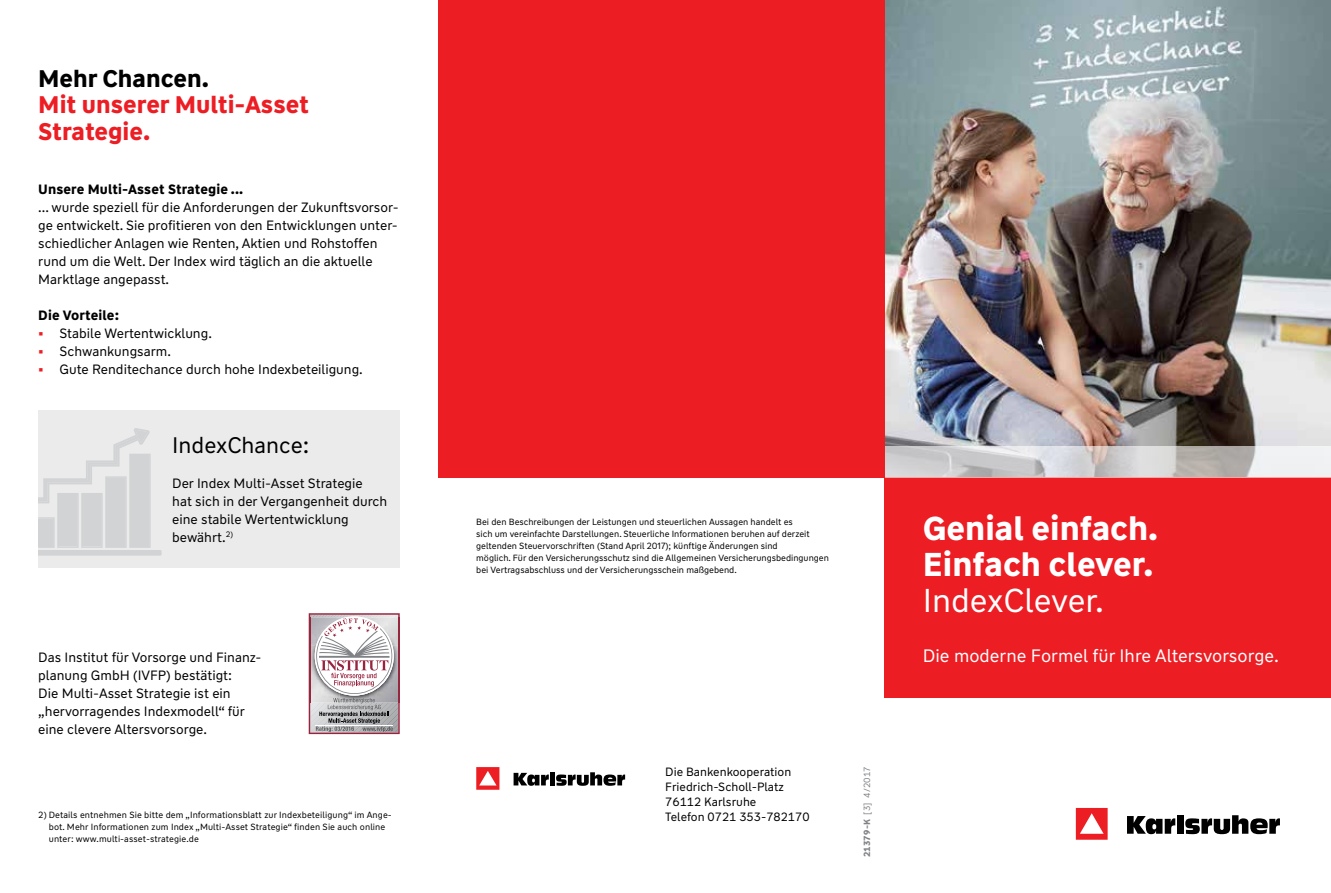
<style>
.page{position:relative;width:1331px;height:893px;background:#fff}
.page>*{position:absolute;margin:0;border:0;box-sizing:border-box;transform-origin:0 0}
.t1{font:700 33px/36.3px "WW Type";color:#fff}
.t2{font:33px "WW Type";color:#fff}
.t3{font:700 24px/26.4px "WW Type";color:#ed1d24}
.t4{font:700 24px "WW Type";color:#000}
.t5{font:22.5px "WW Type";color:#000}
.t6{font:18px "WW Type";color:#fff}
.t7{font:13.5px/18px "WW Type";color:#000}
.t8{font:700 13.5px "WW Type";letter-spacing:.01em;color:#000}
.t9{font:12px/15px "WW Type";color:#000}
.t10{font:9px/12px "WW Type";color:#000}
.t11{font:9px "WW Type";color:#808285}
.s1{font-weight:700;color:#ed1d24}
.s2{font-weight:700}
</style>
<div class="page">
<img style="left:884px;top:0;width:447px;height:446px">
<div style="left:884px;top:478px;width:447px;height:220px;background:#ed1d24"></div>
<svg style="left:884px;top:446px;width:447px;height:32px"></svg>
<svg style="left:1076px;top:808px;width:32px;height:32px"></svg>
<svg style="left:1127px;top:816px;width:48px;height:18px"></svg>
<div style="left:1177px;top:815px;width:6px;height:19px;background:#000"></div>
<svg style="left:1185px;top:815px;width:95px;height:19px"></svg>
<div style="left:438px;top:0;width:446px;height:478px;background:#ed1d24"></div>
<svg style="left:476px;top:767px;width:23px;height:23px"></svg>
<svg style="left:514px;top:773px;width:35px;height:13px"></svg>
<div style="left:550px;top:772px;width:5px;height:13px;background:#000"></div>
<svg style="left:556px;top:772px;width:69px;height:14px"></svg>
<div style="left:38px;top:410px;width:362px;height:157px;background:#ebebec"></div>
<svg style="left:38px;top:428px;width:124px;height:128px"></svg>
<svg style="left:309px;top:613px;width:91px;height:121px"></svg>
<h2 class="t4" style="left:38px;top:63px;width:172px">Mehr Chancen.</h2>
<h2 class="t3" style="left:38px;top:92px;width:272px">Mit unserer Multi-Asset<br>Strategie.</h2>
<p class="t8" style="left:38px;top:180px;width:206px">Unsere Multi-Asset Strategie ...</p>
<p class="t7" style="left:38px;top:198px;width:362px">... wurde speziell für die Anforderungen der Zukunftsvorsor&shy;ge entwickelt. Sie profitieren von den Entwicklungen unter&shy;schiedlicher Anlagen wie Renten, Aktien und Rohstoffen rund um die Welt. Der Index wird täglich an die aktuelle Marktlage angepasst.</p>
<p class="t8" style="left:38px;top:306px;width:82px">Die Vorteile:</p>
<p class="t7" style="left:38px;top:324px;width:175px"><span class="s1">•</span> Stabile Wertentwicklung.</p>
<p class="t7" style="left:38px;top:342px;width:134px"><span class="s1">•</span> Schwankungsarm.</p>
<p class="t7" style="left:38px;top:360px;width:326px"><span class="s1">•</span> Gute Renditechance durch hohe Indexbeteiligung.</p>
<h3 class="t5" style="left:172px;top:431px;width:139px">IndexChance:</h3>
<p class="t7" style="left:172px;top:474px;width:217px">Der Index Multi-Asset Strategie<br>hat sich in der Vergangenheit durch eine stabile Wertentwicklung bewährt.<sup>2)</sup></p>
<p class="t7" style="left:38px;top:648px;width:225px">Das Institut für Vorsorge und Finanz&shy;planung GmbH (IVFP) bestätigt:<br>Die Multi-Asset Strategie ist ein „hervorragendes Indexmodell“ für eine clevere Altersvorsorge.</p>
<p class="t10" style="left:49px;top:809px;width:344px;text-indent:-11px">2) Details entnehmen Sie bitte dem „Informationsblatt zur Indexbeteiligung“ im Ange&shy;bot. Mehr Informationen zum Index „Multi-Asset Strategie“ finden Sie auch online unter: www.multi-asset-strategie.de</p>
<p class="t10" style="left:476px;top:516px;width:354px">Bei den Beschreibungen der Leistungen und steuerlichen Aussagen handelt es<br>sich um vereinfachte Darstellungen. Steuerliche Informationen beruhen auf derzeit geltenden Steuervorschriften (Stand April 2017); künftige Änderungen sind<br>möglich. Für den Versicherungsschutz sind die Allgemeinen Versicherungsbedingungen bei Vertragsabschluss und der Versicherungsschein maßgebend.</p>
<p class="t9" style="left:665px;top:765px;width:146px">Die Bankenkooperation<br>Friedrich-Scholl-Platz<br>76112 Karlsruhe<br>Telefon 0721 353-782170</p>
<p class="t11" style="left:861px;top:857px;width:93px;rotate:-90deg"><span class="s2">21379-K</span> [3] 4/2017</p>
<h1 class="t1" style="left:923px;top:510px;width:237px">Genial einfach.<br>Einfach clever.</h1>
<h1 class="t2" style="left:923px;top:580px;width:183px">IndexClever.</h1>
<h3 class="t6" style="left:923px;top:645px;width:358px">Die moderne Formel für Ihre Altersvorsorge.</h3>
</div>
